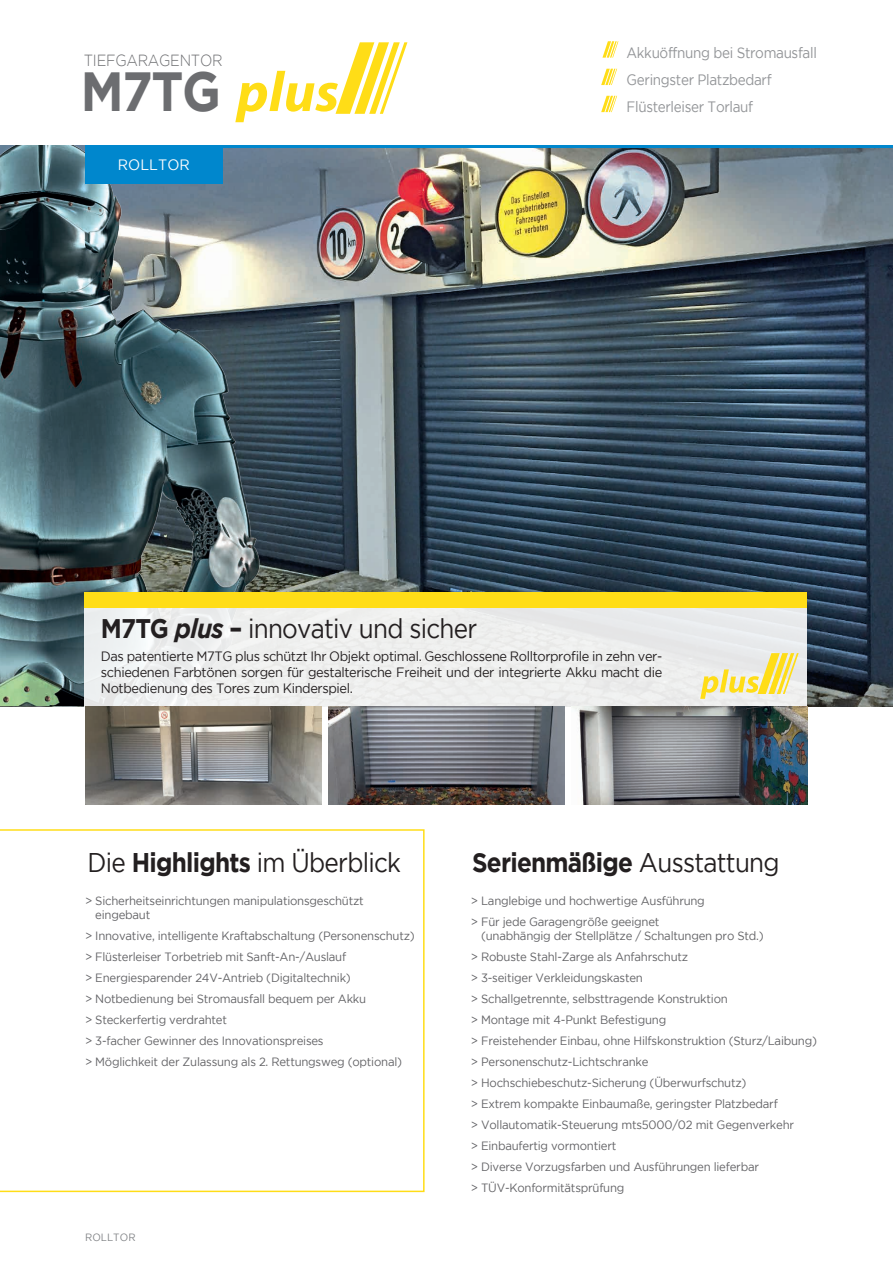
<style>
.page{position:relative;width:893px;height:1263px;background:#fff}
.page>*{position:absolute;margin:0;border:0;box-sizing:border-box;transform-origin:0 0}
.t1{font:700 55.05px "Gotham";color:#6c6d70;scale:.9 1}
.t2{font:27px "Gotham";letter-spacing:-.03em;color:#231f20;scale:.9 1}
.t3{font:700 27px "Gotham";letter-spacing:-.03em;color:#231f20;scale:.9 1}
.t4{font:300 16.05px "Gotham";letter-spacing:-.015em;color:#6c6d70;scale:.9 1}
.t5{font:15px/27px "Gotham";letter-spacing:-.025em;color:#939598;scale:.9 1}
.t6{font:15px "Gotham";letter-spacing:.005em;color:#fff;scale:.95 1}
.t7{font:13.5px/16.2px "Gotham";letter-spacing:-.03em;color:#231f20;text-align:justify;scale:.95 1}
.t8{font:12px/21px "Gotham";letter-spacing:-.02em;color:#636366;scale:.95 1}
.t9{font:10.5px "Gotham";letter-spacing:.005em;color:#808285;scale:.95 1}
.s1{font-weight:700}
.s2{font-weight:700;font-style:italic}
.s3{font-weight:400}
</style>
<div class="page">
<svg style="left:0;top:829px;width:425px;height:363px"></svg>
<img style="left:260px;top:148px;width:633px;height:558px">
<svg style="left:235px;top:42px;width:172px;height:80px"></svg>
<img style="left:0;top:145px;width:260px;height:561px">
<div style="left:85px;top:148px;width:138px;height:36px;background:#0087cd"></div>
<div style="left:84px;top:607px;width:723px;height:99px;background:#edeeee"></div>
<svg style="left:700px;top:653px;width:99px;height:46px"></svg>
<div style="left:84px;top:592px;width:723px;height:15px;background:#ffdd17"></div>
<img style="left:85px;top:706px;width:237px;height:99px">
<img style="left:328px;top:706px;width:237px;height:99px">
<img style="left:571px;top:706px;width:237px;height:99px">
<svg style="left:602px;top:41px;width:16px;height:17px"></svg>
<svg style="left:601px;top:69px;width:16px;height:16px"></svg>
<svg style="left:601px;top:96px;width:16px;height:16px"></svg>
<hr style="left:85px;top:146px;width:808px;height:2px;background:#0087cd">
<h3 class="t4" style="left:84px;top:52px;width:156px">TIEFGARAGENTOR</h3>
<h1 class="t1" style="left:81px;top:60px;width:157px">M7TG</h1>
<p class="t6" style="left:118px;top:157px;width:77px">ROLLTOR</p>
<p class="t5" style="left:627px;top:39px;width:213px">Akkuöffnung bei Stromausfall<br>Geringster Platzbedarf<br>Flüsterleiser Torlauf</p>
<h2 class="t2" style="left:101px;top:613px;width:420px"><span class="s1">M7TG</span> <span class="s2">plus</span> <span class="s1">–</span> innovativ und sicher</h2>
<p class="t7" style="left:101px;top:648px;width:592px">Das patentierte M7TG plus schützt Ihr Objekt optimal. Geschlossene Rolltorprofile in zehn ver&shy;schiedenen Farbtönen sorgen für gestalterische Freiheit und der integrierte Akku macht die Notbedienung des Tores zum Kinderspiel.</p>
<h2 class="t2" style="left:88px;top:847px;width:350px">Die <span class="s1">Highlights</span> im Überblick</h2>
<h2 class="t3" style="left:472px;top:847px;width:343px">Serienmäßige <span class="s3">Ausstattung</span></h2>
<p class="t8" style="left:95px;top:893px;width:284px;line-height:14.4px;text-indent:-10px">&gt; Sicherheitseinrichtungen manipulationsgeschützt eingebaut</p>
<p class="t8" style="left:85px;top:925px;width:349px">&gt; Innovative, intelligente Kraftabschaltung (Personenschutz) &gt; Flüsterleiser Torbetrieb mit Sanft-An-/Auslauf<br>&gt; Energiesparender 24V-Antrieb (Digitaltechnik)<br>&gt; Notbedienung bei Stromausfall bequem per Akku<br>&gt; Steckerfertig verdrahtet<br>&gt; 3-facher Gewinner des Innovationspreises<br>&gt; Möglichkeit der Zulassung als 2. Rettungsweg (optional)</p>
<p class="t9" style="left:85px;top:1231px;width:55px">ROLLTOR</p>
<p class="t8" style="left:471px;top:890px;width:248px">&gt; Langlebige und hochwertige Ausführung &gt; Für jede Garagengröße geeignet</p>
<p class="t8" style="left:471px;top:925px;width:366px;text-indent:10px">(unabhängig der Stellplätze / Schaltungen pro Std.)<br>&gt; Robuste Stahl-Zarge als Anfahrschutz<br>&gt; 3-seitiger Verkleidungskasten<br>&gt; Schallgetrennte, selbsttragende Konstruktion<br>&gt; Montage mit 4-Punkt Befestigung<br>&gt; Freistehender Einbau, ohne Hilfskonstruktion (Sturz/Laibung) &gt; Personenschutz-Lichtschranke<br>&gt; Hochschiebeschutz-Sicherung (Überwurfschutz)<br>&gt; Extrem kompakte Einbaumaße, geringster Platzbedarf<br>&gt; Vollautomatik-Steuerung mts5000/02 mit Gegenverkehr<br>&gt; Einbaufertig vormontiert<br>&gt; Diverse Vorzugsfarben und Ausführungen lieferbar<br>&gt; TÜV-Konformitätsprüfung</p>
</div>
